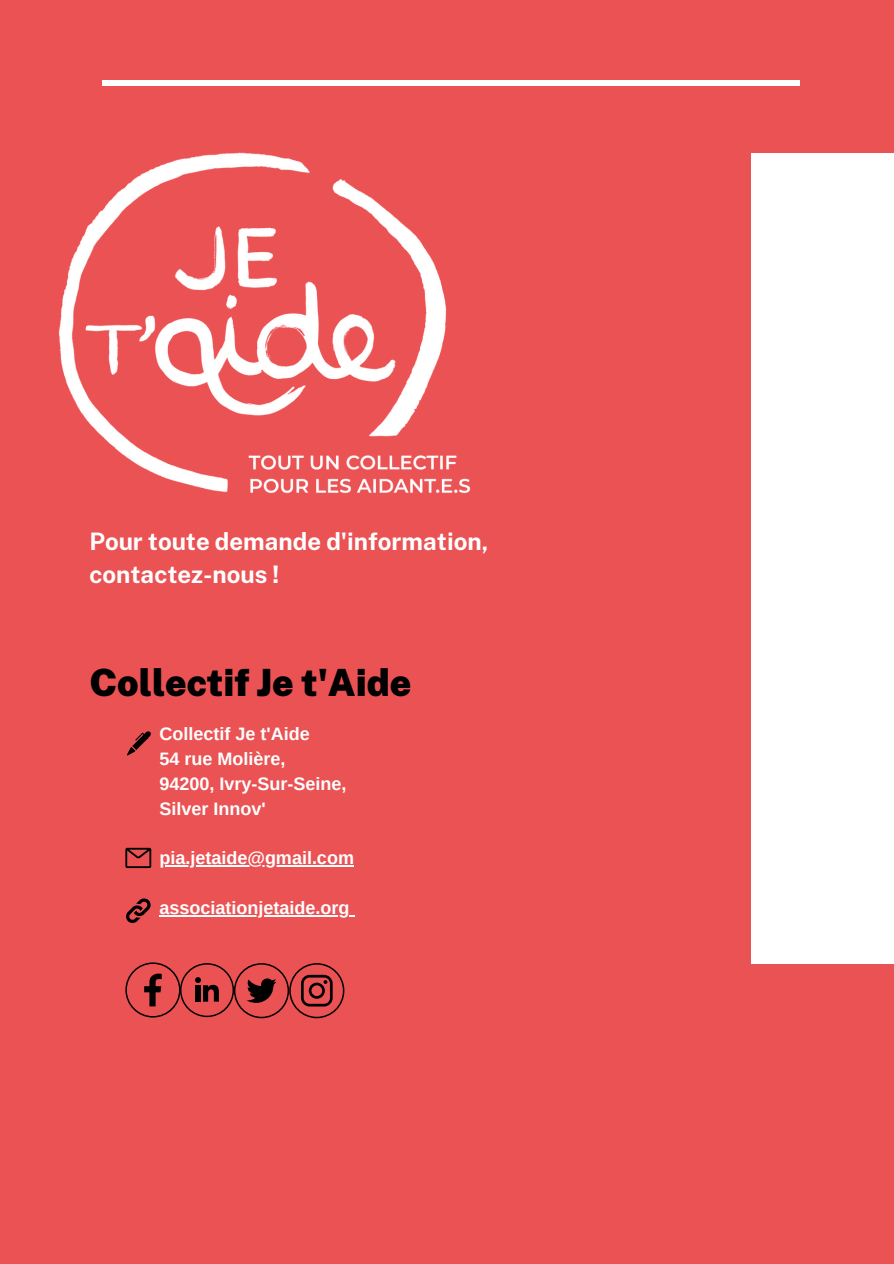
<style>
.page{position:relative;width:894px;height:1264px;background:#fff}
.page>*{position:absolute;margin:0;border:0;box-sizing:border-box;transform-origin:0 0}
.t1{font:900 37.5px "Public Sans";color:#000}
.t2{font:700 24.15px/32.7px "Public Sans";color:#fff}
.t3{font:700 18px/24.8px "Arimo";color:#fff}
</style>
<div class="page">
<div style="left:0;top:0;width:893px;height:1263px;background:#ea5254"></div>
<div style="left:102px;top:80px;width:697px;height:6px;background:#fff"></div>
<img style="left:58px;top:152px;width:413px;height:342px">
<hr style="left:159px;top:865px;width:195px;height:1px;background:#fff">
<hr style="left:159px;top:914px;width:190px;height:2px;background:#fff">
<svg style="left:125px;top:962px;width:219px;height:56px"></svg>
<svg style="left:127px;top:731px;width:24px;height:24px"></svg>
<svg style="left:125px;top:847px;width:26px;height:21px"></svg>
<svg style="left:126px;top:898px;width:25px;height:25px"></svg>
<div style="left:750px;top:153px;width:143px;height:810px;background:#fff"></div>
<h2 class="t2" style="left:89px;top:525px;width:400px">Pour toute demande d'information, contactez-nous !</h2>
<h1 class="t1" style="left:89px;top:660px;width:323px">Collectif Je t'Aide</h1>
<p class="t3" style="left:159px;top:722px;width:188px">Collectif Je t'Aide<br>54 rue Molière,<br>94200, Ivry-Sur-Seine,<br>Silver Innov'</p>
<p class="t3" style="left:159px;top:845px;width:196px">pia.jetaide@gmail.com</p>
<p class="t3" style="left:159px;top:895px;width:191px">associationjetaide.org</p>
</div>
